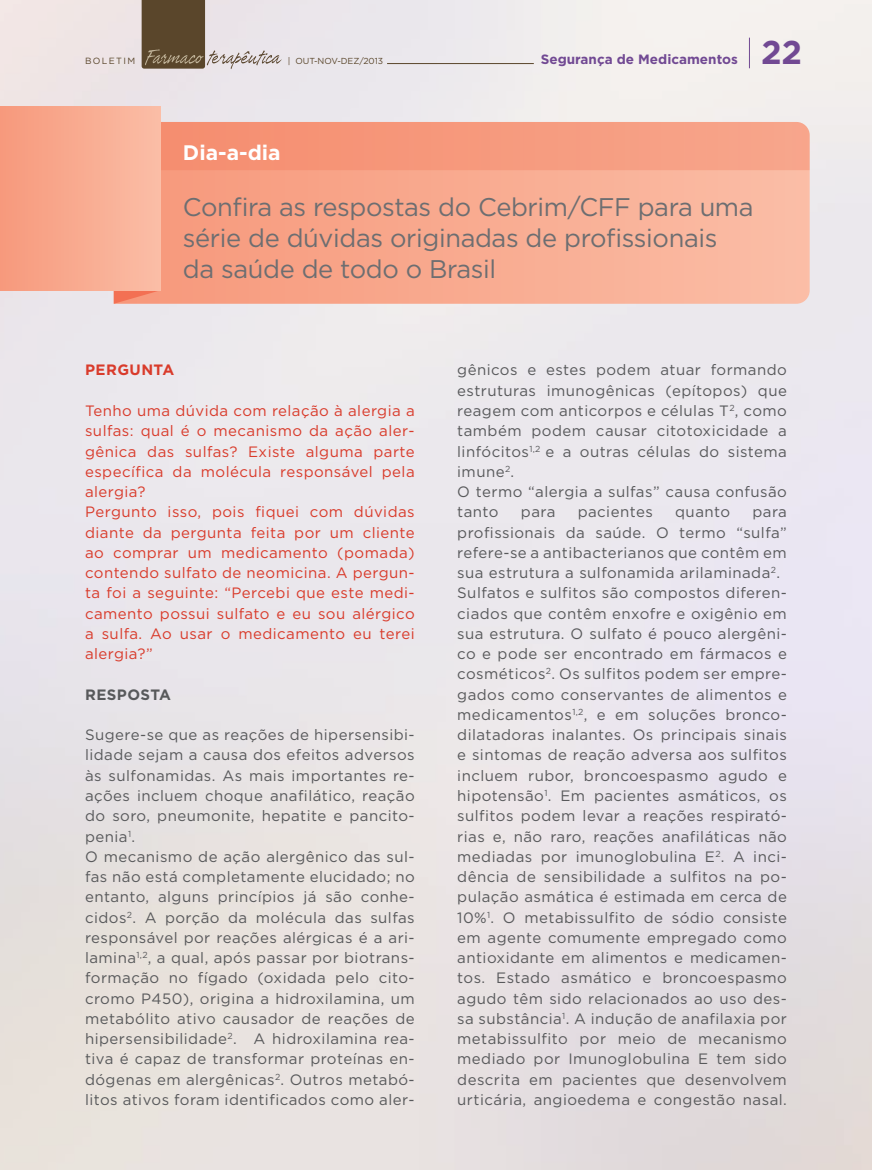
<style>
.page{position:relative;width:872px;height:1170px;background:#fff}
.page>*{position:absolute;margin:0;border:0;box-sizing:border-box;transform-origin:0 0}
.t1{font:700 33px "Gotham";color:#714993}
.t2{font:25.5px/30.6px "Gotham";letter-spacing:-.015em;color:#6d6e71}
.t3{font:700 21px "Gotham";color:#fff}
.t4{font:15px/20.2px "Gotham";letter-spacing:.03em;color:#58595b}
.t5{font:15px/20.2px "Gotham";letter-spacing:.03em;color:#d93b2b}
.t6{font:700 15px "Gotham";letter-spacing:.03em;color:#d93b2b}
.t7{font:700 15px "Gotham";letter-spacing:.03em;color:#58595b}
.t8{font:700 13.5px "Gotham";color:#714993}
.t9{font:9px "Gotham";letter-spacing:.15em;color:#5a462b}
.t10{font:8.7px "Gotham";letter-spacing:-.01em;color:#5a462b}
</style>
<div class="page">
<svg style="left:142px;top:0;width:140px;height:69px"></svg>
<hr style="left:749px;top:38px;width:1px;height:30px;background:#714993">
<hr style="left:387px;top:63px;width:147px;height:1px;background:#5a462b">
<svg style="left:114px;top:106px;width:695px;height:198px"></svg>
<div style="left:0;top:106px;width:161px;height:184px;background:linear-gradient(to right,#f7997c,#fabda6)"></div>
<p class="t9" style="left:85px;top:55px;width:52px">BOLETIM</p>
<p class="t10" style="left:288px;top:55px;width:97px">| OUT-NOV-DEZ/2013</p>
<p class="t8" style="left:541px;top:50px;width:198px">Segurança de Medicamentos</p>
<h1 class="t1" style="left:761px;top:30px;width:43px">22</h1>
<h3 class="t3" style="left:183px;top:139px;width:99px">Dia‑a‑dia</h3>
<h2 class="t2" style="left:183px;top:191px;width:572px">Confira as respostas do Cebrim/CFF para uma série de dúvidas originadas de profissionais da saúde de todo o Brasil</h2>
<p class="t6" style="left:85px;top:360px;width:91px">PERGUNTA</p>
<p class="t5" style="left:85px;top:400px;width:331px">Tenho uma dúvida com relação à alergia a sulfas: qual é o mecanismo da ação aler&shy;gênica das sulfas? Existe alguma parte específica da molécula responsável pela alergia?<br>Pergunto isso, pois fiquei com dúvidas diante da pergunta feita por um cliente ao comprar um medicamento (pomada) contendo sulfato de neomicina. A pergun&shy;ta foi a seguinte: “Percebi que este medi&shy;camento possui sulfato e eu sou alérgico a sulfa. Ao usar o medicamento eu terei alergia?”</p>
<p class="t7" style="left:85px;top:684px;width:87px">RESPOSTA</p>
<p class="t4" style="left:85px;top:724px;width:331px">Sugere-se que as reações de hipersensibi&shy;lidade sejam a causa dos efeitos adversos às sulfonamidas. As mais importantes re&shy;ações incluem choque anafilático, reação do soro, pneumonite, hepatite e pancito&shy;penia<sup>1</sup>.<br>O mecanismo de ação alergênico das sul&shy;fas não está completamente elucidado; no entanto, alguns princípios já são conhe&shy;cidos<sup>2</sup>. A porção da molécula das sulfas responsável por reações alérgicas é a ari&shy;lamina<sup>1,2</sup>, a qual, após passar por biotrans&shy;formação no fígado (oxidada pelo cito&shy;cromo P450), origina a hidroxilamina, um metabólito ativo causador de reações de hipersensibilidade<sup>2</sup>. A hidroxilamina rea&shy;tiva é capaz de transformar proteínas en&shy;dógenas em alergênicas<sup>2</sup>. Outros metabó&shy;litos ativos foram identificados como aler-</p>
<p class="t4" style="left:457px;top:360px;width:331px">gênicos e estes podem atuar formando estruturas imunogênicas (epítopos) que reagem com anticorpos e células T<sup>2</sup>, como também podem causar citotoxicidade a linfócitos<sup>1,2</sup> e a outras células do sistema imune<sup>2</sup>.<br>O termo “alergia a sulfas” causa confusão tanto</p>
<p class="t4" style="left:521px;top:501px;width:36px">para</p>
<p class="t4" style="left:578px;top:501px;width:77px">pacientes</p>
<p class="t4" style="left:675px;top:501px;width:56px">quanto</p>
<p class="t4" style="left:457px;top:501px;width:331px;text-indent:295px">para profissionais da saúde. O termo “sulfa” refere-se a antibacterianos que contêm em sua estrutura a sulfonamida arilaminada<sup>2</sup>.<br>Sulfatos e sulfitos são compostos diferen&shy;ciados que contêm enxofre e oxigênio em sua estrutura. O sulfato é pouco alergêni&shy;co e pode ser encontrado em fármacos e cosméticos<sup>2</sup>. Os sulfitos podem ser empre&shy;gados como conservantes de alimentos e medicamentos<sup>1,2</sup>, e em soluções bronco&shy;dilatadoras inalantes. Os principais sinais e sintomas de reação adversa aos sulfitos incluem rubor, broncoespasmo agudo e hipotensão<sup>1</sup>. Em pacientes asmáticos, os sulfitos podem levar a reações respirató&shy;rias e, não raro, reações anafiláticas não mediadas por imunoglobulina E<sup>2</sup>. A inci&shy;dência de sensibilidade a sulfitos na po&shy;pulação asmática é estimada em cerca de 10%<sup>1</sup>. O metabissulfito de sódio consiste em agente comumente empregado como antioxidante em alimentos e medicamen&shy;tos. Estado asmático e broncoespasmo agudo têm sido relacionados ao uso des&shy;sa substância<sup>1</sup>. A indução de anafilaxia por metabissulfito por meio de mecanismo mediado por Imunoglobulina E tem sido descrita em pacientes que desenvolvem urticária, angioedema e congestão nasal.</p>
</div>
